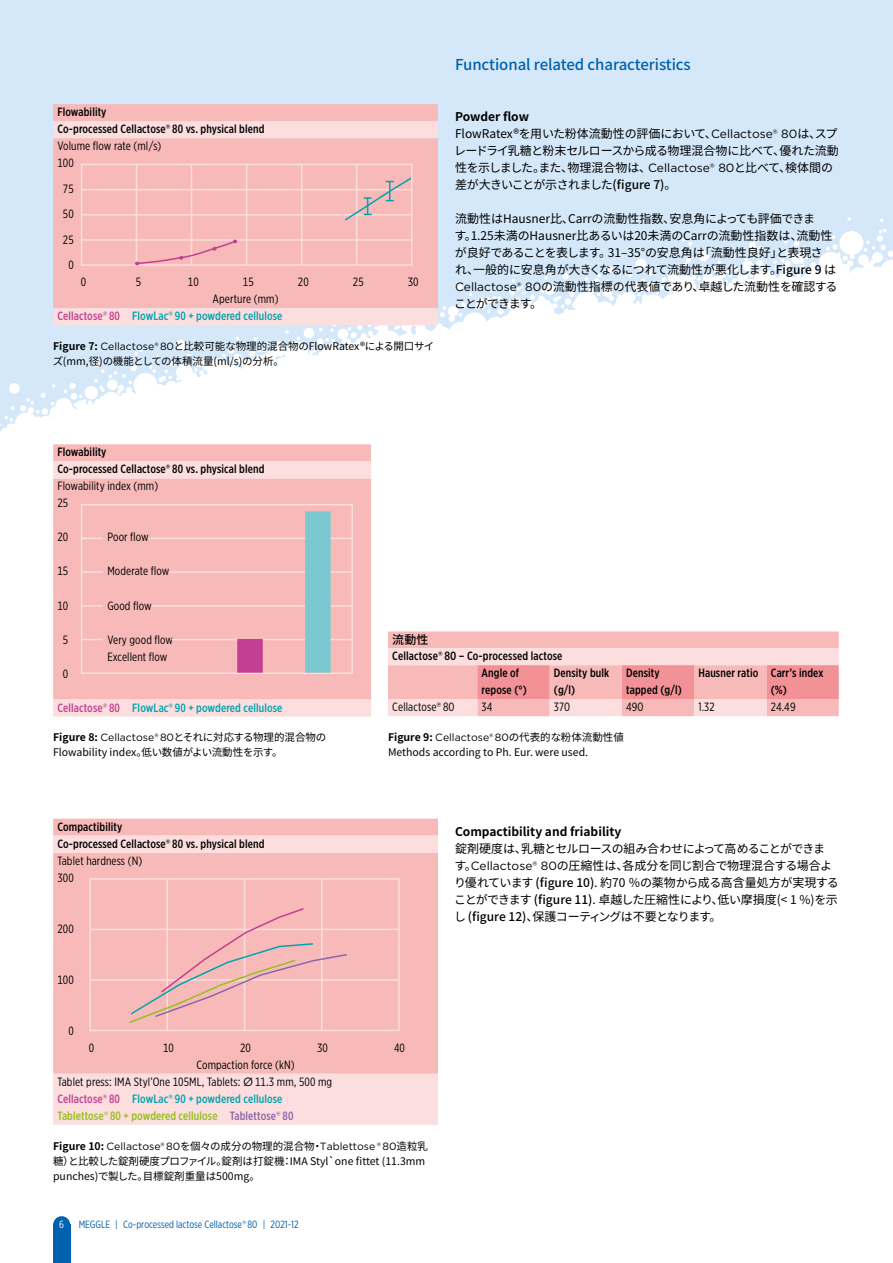
<style>
.page{position:relative;width:893px;height:1263px;background:#fff}
.page>*{position:absolute;margin:0;border:0;box-sizing:border-box;transform-origin:0 0}
.t1{font:500 15px "Noto Sans CJ Kjp";letter-spacing:-.005em;color:#0061ad}
.t2{font:500 12px/17px "Gotham X Narrow";letter-spacing:.01em;color:#000}
.t3{font:12px/17px "Gotham X Narrow";letter-spacing:.01em;color:#000}
.t4{font:12px/17px "Noto Sans CJ Kjp";color:#000}
.t5{font:12px/17px "Noto Sans CJ Kjp";letter-spacing:-.04em;color:#000}
.t6{font:12px/17px "Noto Sans CJ Kjp";letter-spacing:-.02em;color:#000}
.t7{font:500 12px/17px "Gotham X Narrow";letter-spacing:.01em;color:#00a3af}
.t8{font:700 12px "Noto Sans CJ Kjp";color:#000}
.t9{font:500 12px "Noto Sans CJ Ksc";color:#000}
.t10{font:10.5px/15px "Noto Sans CJ Kjp";color:#000}
.t11{font:10.5px "Gotham";color:#000}
.t12{font:10.5px "Gotham X Narrow";color:#0061ad}
.t13{font:10.5px "Gotham X Narrow";color:#fff}
.s1{font-family:"Gotham"}
.s2{font-weight:400}
.s3{font-weight:400;color:#000}
.s4{color:#c14091}
.s5{font-family:"Gotham";color:#c14091}
.s6{font-weight:700}
.s7{font-weight:500}
.s8{font-family:"Noto Sans CJ Kjp";font-weight:700}
.s9{font-family:"Noto Sans CJ Kjp"}
.s10{font-weight:500;color:#c14091}
.s11{font-family:"Gotham";font-weight:500;color:#c14091}
.s12{font-weight:500;color:#00a3af}
.s13{font-family:"Gotham";font-weight:500;color:#00a3af}
.s14{font-weight:500;color:#94c11c}
.s15{font-family:"Gotham";font-weight:500;color:#94c11c}
.s16{font-weight:500;color:#8967aa}
.s17{font-family:"Gotham";font-weight:500;color:#8967aa}
</style>
<div class="page">
<div style="left:0;top:0;width:893px;height:455px;background:#d4e8f9"></div>
<svg style="left:0;top:217px;width:893px;height:238px;fill:#fff"></svg>
<div style="left:53px;top:1225px;width:17px;height:38px;background:#0061ad"></div>
<div style="left:53px;top:1216px;width:17px;height:17px;background:#0061ad;border-radius:50%"></div>
<div style="left:53px;top:104px;width:385px;height:17px;background:#f7bab9"></div>
<svg style="left:53px;top:121px;width:385px;height:204px;fill:#f7bab9"></svg>
<div style="left:81px;top:164px;width:331px;height:102px;border:2px solid #fbdedd"></div>
<hr style="left:191px;top:164px;width:1px;height:101px;background:#fbdedd">
<hr style="left:136px;top:164px;width:1px;height:101px;background:#fbdedd">
<hr style="left:246px;top:164px;width:1px;height:101px;background:#fbdedd">
<hr style="left:356px;top:164px;width:1px;height:101px;background:#fbdedd">
<hr style="left:301px;top:164px;width:1px;height:101px;background:#fbdedd">
<hr style="left:82px;top:214px;width:330px;height:2px;background:#fbdedd">
<hr style="left:82px;top:189px;width:330px;height:1px;background:#fbdedd">
<hr style="left:82px;top:239px;width:330px;height:2px;background:#fbdedd">
<svg style="left:135px;top:239px;width:102px;height:26px"></svg>
<svg style="left:344px;top:176px;width:69px;height:46px"></svg>
<div style="left:53px;top:444px;width:318px;height:17px;background:#f7bab9"></div>
<svg style="left:53px;top:461px;width:318px;height:255px;fill:#f7bab9"></svg>
<div style="left:81px;top:504px;width:272px;height:170px;border:2px solid #fbdedd"></div>
<svg style="left:82px;top:538px;width:21px;height:1px"></svg>
<hr style="left:149px;top:538px;width:203px;height:1px;background:#fbdedd">
<hr style="left:82px;top:571px;width:21px;height:2px;background:#fbdedd">
<hr style="left:169px;top:571px;width:183px;height:2px;background:#fbdedd">
<hr style="left:82px;top:605px;width:21px;height:2px;background:#fbdedd">
<hr style="left:152px;top:605px;width:200px;height:2px;background:#fbdedd">
<svg style="left:82px;top:639px;width:21px;height:1px"></svg>
<hr style="left:172px;top:639px;width:180px;height:1px;background:#fbdedd">
<div style="left:237px;top:639px;width:26px;height:34px;background:#c14091"></div>
<div style="left:305px;top:511px;width:26px;height:162px;background:#7ac9d0"></div>
<div style="left:53px;top:819px;width:385px;height:17px;background:#f7bab9"></div>
<svg style="left:53px;top:836px;width:385px;height:289px;fill:#f7bab9"></svg>
<div style="left:89px;top:878px;width:311px;height:153px;border:2px solid #fbdedd"></div>
<hr style="left:167px;top:879px;width:1px;height:152px;background:#fbdedd">
<hr style="left:244px;top:879px;width:1px;height:152px;background:#fbdedd">
<hr style="left:321px;top:879px;width:1px;height:152px;background:#fbdedd">
<hr style="left:90px;top:929px;width:309px;height:1px;background:#fbdedd">
<hr style="left:90px;top:979px;width:309px;height:2px;background:#fbdedd">
<svg style="left:128px;top:907px;width:220px;height:117px"></svg>
<svg style="left:388px;top:631px;width:451px;height:85px"></svg>
<p class="t2" style="left:57px;top:103px;width:209px">Flowability<br>Co-processed Cellactose<span class="s1">®</span> 80 vs. physical blend<br><span class="s2">Volume flow rate (ml/s)<br>100</span></p>
<p class="t3" style="left:63px;top:180px;width:12px">75</p>
<p class="t3" style="left:63px;top:205px;width:12px">50</p>
<p class="t3" style="left:63px;top:231px;width:12px">25</p>
<p class="t3" style="left:68px;top:256px;width:7px">0</p>
<p class="t3" style="left:81px;top:273px;width:7px">0</p>
<p class="t3" style="left:136px;top:273px;width:7px">5</p>
<p class="t3" style="left:188px;top:273px;width:12px">10</p>
<p class="t3" style="left:243px;top:273px;width:12px">15</p>
<p class="t3" style="left:298px;top:273px;width:12px">20</p>
<p class="t3" style="left:353px;top:273px;width:12px">25</p>
<p class="t3" style="left:408px;top:273px;width:12px">30</p>
<p class="t7" style="left:57px;top:290px;width:227px;text-indent:155px"><span class="s3">Aperture (mm)<br></span><span class="s4">Cellactose</span><span class="s5">®</span> <span class="s4">80</span> FlowLac<span class="s1">®</span> 90 + powdered cellulose</p>
<p class="t10" style="left:53px;top:339px;width:383px"><span class="s6">Figure 7:</span> <span class="s1">Cellactose® 80</span>と比較可能な物理的混合物のFlowRatex®による開口サイズ(mm,径)の機能としての体積流量(ml/s)の分析。</p>
<p class="t1" style="left:455px;top:56px;width:237px">Functional related characteristics</p>
<p class="t6" style="left:454px;top:109px;width:386px"><span class="s6">Powder flow<br></span>FlowRatex®を用いた粉体流動性の評価において、<span class="s1">Cellactose® 80</span>は、スプレードライ乳糖と粉末セルロースから成る物理混合物に比べて、優れた流動性を示しました。また、物理混合物は、<span class="s1">Cellactose® 80</span>と比べて、検体間の差が大きいことが示されました<span class="s7">(figure 7)</span>。</p>
<p class="t4" style="left:454px;top:211px;width:385px">流動性はHausner比、Carrの流動性指数、安息角によっても評価できま<br>す。1.25未満のHausner比あるいは20未満のCarrの流動性指数は、流動性が良好であることを表します。31–35°の安息角は「流動性良好」と表現さ<br>れ、一般的に安息角が大きくなるにつれて流動性が悪化します。<span class="s7">Figure 9</span> は<span class="s1">Cellactose® 80</span>の流動性指標の代表値であり、卓越した流動性を確認することができます。</p>
<p class="t2" style="left:57px;top:444px;width:209px">Flowability<br>Co-processed Cellactose<span class="s1">®</span> 80 vs. physical blend<br><span class="s2">Flowability index (mm)<br>25</span></p>
<p class="t3" style="left:57px;top:529px;width:12px">20</p>
<p class="t3" style="left:107px;top:529px;width:43px">Poor flow</p>
<p class="t3" style="left:57px;top:563px;width:12px">15</p>
<p class="t3" style="left:107px;top:563px;width:64px">Moderate flow</p>
<p class="t3" style="left:57px;top:597px;width:12px">10</p>
<p class="t3" style="left:107px;top:597px;width:46px">Good flow</p>
<p class="t3" style="left:63px;top:631px;width:7px">5</p>
<p class="t3" style="left:107px;top:631px;width:67px">Very good flow<br>Excellent flow</p>
<p class="t3" style="left:63px;top:665px;width:7px">0</p>
<p class="t7" style="left:57px;top:699px;width:227px"><span class="s4">Cellactose</span><span class="s5">®</span> <span class="s4">80</span> FlowLac<span class="s1">®</span> 90 + powdered cellulose</p>
<p class="t10" style="left:53px;top:730px;width:275px"><span class="s6">Figure 8:</span> <span class="s1">Cellactose® 80</span>とそれに対応する物理的混合物の<br>Flowability index。低い数値がよい流動性を示す。</p>
<p class="t2" style="left:57px;top:818px;width:209px">Compactibility<br>Co-processed Cellactose<span class="s1">®</span> 80 vs. physical blend<br><span class="s2">Tablet hardness (N)<br>300</span></p>
<p class="t3" style="left:57px;top:920px;width:18px">200</p>
<p class="t3" style="left:57px;top:971px;width:18px">100</p>
<p class="t3" style="left:68px;top:1022px;width:7px">0</p>
<p class="t9" style="left:392px;top:633px;width:38px">流動性</p>
<p class="t2" style="left:482px;top:647px;width:82px;text-indent:-89px">Cellactose<span class="s1">®</span> 80 – Co-processed lactose<br>Angle of<br>repose (°)</p>
<p class="t2" style="left:554px;top:664px;width:57px">Density bulk (g/l)</p>
<p class="t2" style="left:626px;top:664px;width:57px">Density tapped (g/l)</p>
<p class="t2" style="left:771px;top:664px;width:54px;text-indent:-72px">Hausner ratio Carr’s index (%)</p>
<p class="t3" style="left:392px;top:698px;width:64px">Cellactose<span class="s1">®</span> 80</p>
<p class="t3" style="left:482px;top:698px;width:12px">34</p>
<p class="t3" style="left:554px;top:698px;width:18px">370</p>
<p class="t3" style="left:626px;top:698px;width:19px">490</p>
<p class="t3" style="left:698px;top:698px;width:18px">1.32</p>
<p class="t3" style="left:771px;top:698px;width:26px">24.49</p>
<p class="t11" style="left:388px;top:731px;width:237px"><span class="s8">Figure 9:</span> Cellactose® 80<span class="s9">の代表的な粉体流動性値</span></p>
<p class="t10" style="left:388px;top:745px;width:202px">Methods according to Ph. Eur. were used.</p>
<p class="t8" style="left:455px;top:824px;width:168px">Compactibility and friability</p>
<p class="t5" style="left:454px;top:840px;width:386px">錠剤硬度は、乳糖とセルロースの組み合わせによって高めることができます。<span class="s1">Cellactose® 80</span>の圧縮性は、各成分を同じ割合で物理混合する場合より優れています <span class="s7">(figure 10)</span>. 約70 ％の薬物から成る高含量処方が実現することができます <span class="s7">(figure 11)</span>. 卓越した圧縮性により、低い摩損度(&lt; 1 %)を示し <span class="s7">(figure 12)</span>、保護コーティングは不要となります。</p>
<p class="t3" style="left:89px;top:1039px;width:7px">0</p>
<p class="t3" style="left:163px;top:1039px;width:12px">10</p>
<p class="t3" style="left:240px;top:1039px;width:12px">20</p>
<p class="t3" style="left:317px;top:1039px;width:12px">30</p>
<p class="t3" style="left:394px;top:1039px;width:12px">40</p>
<p class="t3" style="left:57px;top:1056px;width:276px;text-indent:139px">Compaction force (kN)<br>Tablet press: IMA Styl’One 105ML, Tablets: <span class="s1">Ø</span> 11.3 mm, 500 mg <span class="s10">Cellactose</span><span class="s11">®</span> <span class="s10">80</span> <span class="s12">FlowLac</span><span class="s13">®</span> <span class="s12">90 + powdered cellulose </span><span class="s14">Tablettose</span><span class="s15">®</span> <span class="s14">80 + powdered cellulose</span> <span class="s16">Tablettose</span><span class="s17">®</span> <span class="s16">80</span></p>
<p class="t11" style="left:53px;top:1139px;width:376px"><span class="s8">Figure 10:</span> Cellactose® 80<span class="s9">を個々の成分の物理的混合物・</span>Tablettose ® 80<span class="s9">造粒乳</span></p>
<p class="t10" style="left:53px;top:1153px;width:374px">糖）と比較した錠剤硬度プロファイル。錠剤は打錠機：IMA Styl`one fittet (11.3mm punches)で製した。目標錠剤重量は500mg。</p>
<p class="t13" style="left:59px;top:1218px;width:6px">6</p>
<p class="t12" style="left:79px;top:1218px;width:221px">MEGGLE | Co-processed lactose Cellactose<span class="s1">®</span> 80 | 2021-12</p>
</div>
